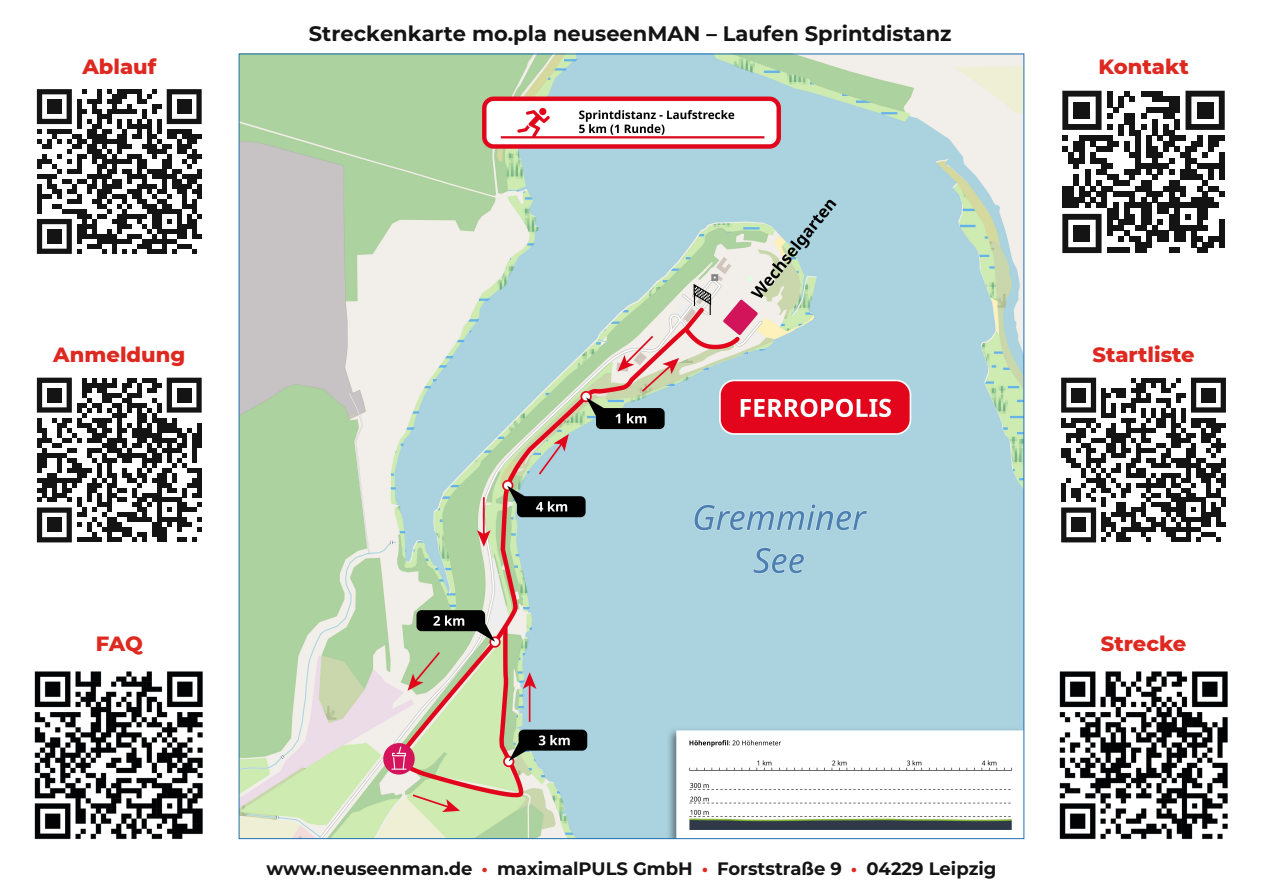
<style>
.page{position:relative;width:1263px;height:893px;background:#fff}
.page>*{position:absolute;margin:0;border:0;box-sizing:border-box;transform-origin:0 0}
.t1{font:700 21px "Montserrat";color:#131413}
.t2{font:800 21px "Montserrat";color:#de2921}
.t3{font:700 18px "Montserrat";color:#131413}
.s1{color:#de2921}
</style>
<div class="page">
<img style="left:241px;top:56px;width:781px;height:781px">
<img style="left:34px;top:671px;width:169px;height:169px">
<img style="left:1059px;top:671px;width:169px;height:169px">
<svg style="left:1062px;top:91px;width:163px;height:162px"></svg>
<div style="left:1073px;top:102px;width:17px;height:17px;background:#131413"></div>
<div style="left:1197px;top:102px;width:16px;height:17px;background:#131413"></div>
<div style="left:1073px;top:225px;width:17px;height:17px;background:#131413"></div>
<svg style="left:37px;top:89px;width:165px;height:165px"></svg>
<div style="left:47px;top:99px;width:15px;height:15px;background:#131413"></div>
<div style="left:177px;top:99px;width:15px;height:15px;background:#131413"></div>
<div style="left:47px;top:229px;width:15px;height:15px;background:#131413"></div>
<svg style="left:37px;top:378px;width:165px;height:164px"></svg>
<div style="left:47px;top:388px;width:15px;height:15px;background:#131413"></div>
<div style="left:177px;top:388px;width:15px;height:15px;background:#131413"></div>
<div style="left:47px;top:517px;width:15px;height:15px;background:#131413"></div>
<svg style="left:1061px;top:378px;width:165px;height:164px"></svg>
<div style="left:1071px;top:388px;width:15px;height:15px;background:#131413"></div>
<div style="left:1201px;top:388px;width:15px;height:15px;background:#131413"></div>
<div style="left:1071px;top:517px;width:15px;height:15px;background:#131413"></div>
<p class="t1" style="left:309px;top:18px;width:644px">Streckenkarte mo.pla neuseenMAN – Laufen Sprintdistanz</p>
<p class="t2" style="left:82px;top:51px;width:75px">Ablauf</p>
<p class="t2" style="left:1098px;top:51px;width:92px">Kontakt</p>
<p class="t2" style="left:53px;top:340px;width:134px">Anmeldung</p>
<p class="t2" style="left:1092px;top:340px;width:104px">Startliste</p>
<p class="t2" style="left:96px;top:628px;width:48px">FAQ</p>
<p class="t2" style="left:1101px;top:628px;width:87px">Strecke</p>
<p class="t3" style="left:266px;top:855px;width:731px">www.neuseenman.de <span class="s1">•</span> maximalPULS GmbH <span class="s1">•</span> Forststraße 9 <span class="s1">•</span> 04229 Leipzig</p>
</div>
